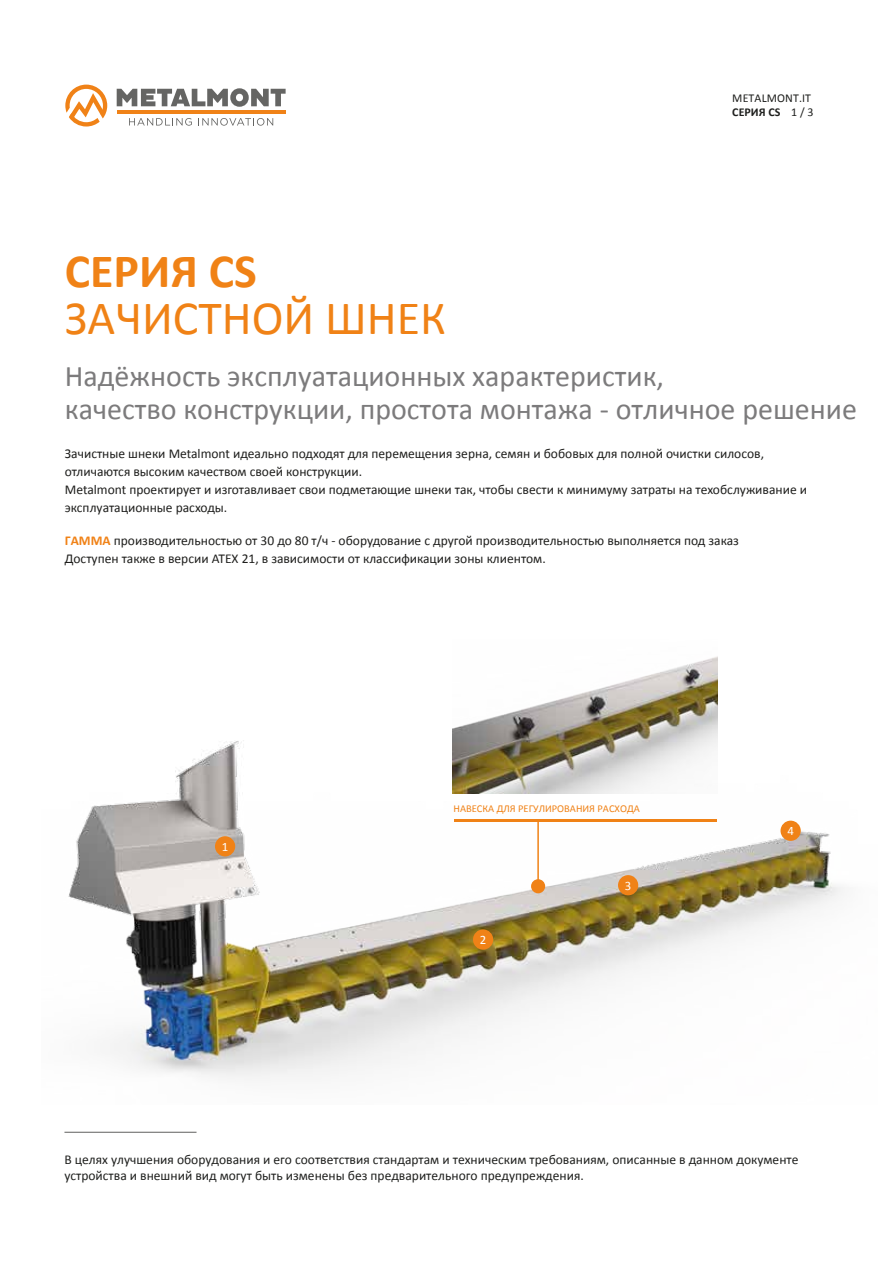
<style>
.page{position:relative;width:893px;height:1263px;background:#fff}
.page>*{position:absolute;margin:0;border:0;box-sizing:border-box;transform-origin:0 0}
.t1{font:48px "Calibri";color:#f08216}
.t2{font:700 48px "Calibri";color:#f08216}
.t3{font:30px/33px "Calibri";color:#7c7b7c}
.t4{font:13.5px/18px "Calibri";color:#1e1e1c}
.t5{font:13.5px/16.2px "Calibri";color:#1e1f1d}
.t6{font:12.9px "Calibri";color:#fff}
.t7{font:12px/14.4px "Calibri";letter-spacing:.01em;color:#1e1f1d}
.t8{font:10.5px "Calibri";color:#f08217}
.s1{font-weight:700}
.s2{font-weight:700;color:#f08217}
</style>
<div class="page">
<hr style="left:64px;top:1132px;width:133px;height:1px;background:#5f5f5e">
<svg style="left:117px;top:88px;width:169px;height:19px"></svg>
<hr style="left:117px;top:110px;width:169px;height:4px;background:#f08217">
<svg style="left:65px;top:85px;width:42px;height:42px"></svg>
<svg style="left:129px;top:118px;width:63px;height:8px"></svg>
<svg style="left:202px;top:118px;width:71px;height:8px"></svg>
<img style="left:68px;top:740px;width:776px;height:340px">
<div style="left:215px;top:836px;width:20px;height:20px;background:#f08217;border-radius:50%"></div>
<div style="left:473px;top:929px;width:20px;height:21px;background:#f08217;border-radius:50%"></div>
<div style="left:531px;top:879px;width:14px;height:14px;background:#f08217;border-radius:50%"></div>
<div style="left:618px;top:875px;width:20px;height:20px;background:#f08217;border-radius:50%"></div>
<div style="left:780px;top:821px;width:21px;height:20px;background:#f08217;border-radius:50%"></div>
<hr style="left:454px;top:819px;width:263px;height:2px;background:#f08216">
<hr style="left:537px;top:821px;width:2px;height:65px;background:#f08216">
<img style="left:452px;top:656px;width:266px;height:138px">
<p class="t7" style="left:732px;top:90px;width:83px">METALMONT.IT<br><span class="s1">СЕРИЯ CS</span> 1 / 3</p>
<h1 class="t2" style="left:65px;top:237px;width:194px">СЕРИЯ CS</h1>
<h1 class="t1" style="left:65px;top:284px;width:383px">ЗАЧИСТНОЙ ШНЕК</h1>
<h2 class="t3" style="left:65px;top:358px;width:794px">Надёжность эксплуатационных характеристик,<br>качество конструкции, простота монтажа - отличное решение</h2>
<p class="t4" style="left:65px;top:444px;width:744px">Зачистные шнеки Metalmont идеально подходят для перемещения зерна, семян и бобовых для полной очистки силосов, отличаются высоким качеством своей конструкции.<br>Metalmont проектирует и изготавливает свои подметающие шнеки так, чтобы свести к минимуму затраты на техобслуживание и эксплуатационные расходы.</p>
<p class="t4" style="left:65px;top:531px;width:675px"><span class="s2">ГАММА</span> производительностью от 30 до 80 т/ч - оборудование с другой производительностью выполняется под заказ<br>Доступен также в версии ATEX 21, в зависимости от классификации зоны клиентом.</p>
<p class="t6" style="left:222px;top:838px;width:8px">1</p>
<p class="t8" style="left:453px;top:801px;width:188px">НАВЕСКА ДЛЯ РЕГУЛИРОВАНИЯ РАСХОДА</p>
<p class="t6" style="left:480px;top:931px;width:8px">2</p>
<p class="t6" style="left:625px;top:876px;width:8px">3</p>
<p class="t6" style="left:787px;top:822px;width:8px">4</p>
<p class="t5" style="left:64px;top:1151px;width:736px">В целях улучшения оборудования и его соответствия стандартам и техническим требованиям, описанные в данном документе устройства и внешний вид могут быть изменены без предварительного предупреждения.</p>
</div>
